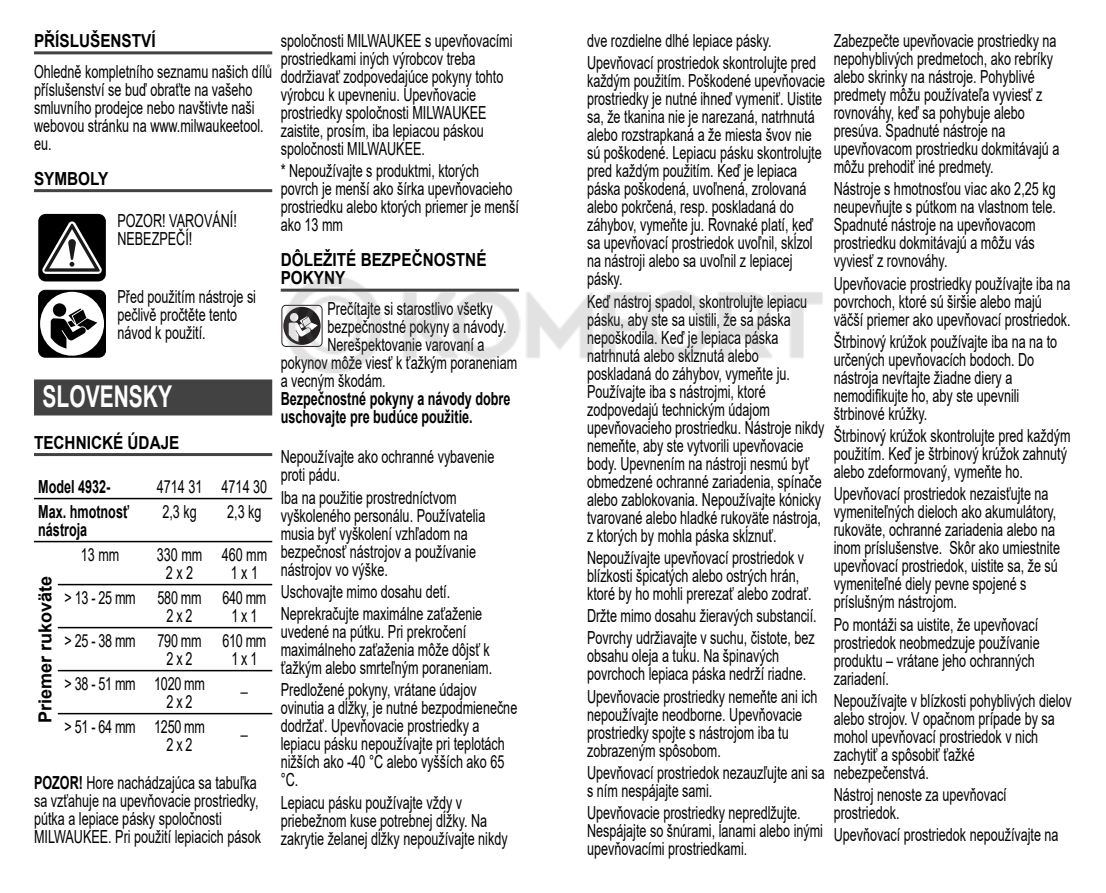
<style>
.page{position:relative;width:1106px;height:893px;background:#fff}
.page>*{position:absolute;margin:0;border:0;box-sizing:border-box;transform-origin:0 0}
.t1{font:700 30px "Arial";color:#fff;scale:.7 1}
.t2{font:18px/18px "Arial";color:#000;scale:.7 1}
.t3{font:700 18px/18px "Arial";color:#000;scale:.7 1}
.t4{font:18px/18px "Arial";letter-spacing:-.025em;color:#000;scale:.7 1}
.t5{font:700 18px/18px "Arial";color:#000;scale:.85 1}
.t6{font:700 18px "Arial";color:#000}
.s1{font-weight:700}
</style>
<div class="page">
<hr style="left:34px;top:51px;width:238px;height:3px;background:#424242">
<hr style="left:34px;top:189px;width:238px;height:3px;background:#424242">
<div style="left:34px;top:379px;width:238px;height:36px;background:#424242"></div>
<hr style="left:34px;top:453px;width:238px;height:3px;background:#424242">
<div style="left:39px;top:215px;width:66px;height:66px;background:#000;border-radius:7px"></div>
<div style="left:38px;top:214px;width:68px;height:67px;border:2px solid #000;border-radius:7px"></div>
<svg style="left:42px;top:221px;width:60px;height:53px"></svg>
<div style="left:39px;top:290px;width:66px;height:67px;background:#000;border-radius:7px"></div>
<div style="left:38px;top:290px;width:68px;height:67px;border:1px solid #000;border-radius:7px"></div>
<div style="left:40px;top:292px;width:64px;height:64px;background:#fff;border-radius:50%"></div>
<div style="left:53px;top:303px;width:13px;height:14px;background:#000;border-radius:50%"></div>
<svg style="left:51px;top:308px;width:46px;height:41px"></svg>
<hr style="left:34px;top:498px;width:238px;height:1px;background:#000">
<hr style="left:34px;top:541px;width:238px;height:1px;background:#000">
<hr style="left:58px;top:584px;width:214px;height:1px;background:#000">
<hr style="left:58px;top:627px;width:214px;height:1px;background:#000">
<hr style="left:58px;top:670px;width:214px;height:1px;background:#000">
<hr style="left:58px;top:713px;width:214px;height:1px;background:#000">
<img style="left:280px;top:277px;width:543px;height:96px">
<p class="t5" style="left:34px;top:32px;width:145px">PŘÍSLUŠENSTVÍ</p>
<p class="t2" style="left:34px;top:63px;width:342px">Ohledně kompletního seznamu našich dílů příslušenství se buď obraťte na vašeho smluvního prodejce nebo navštivte naši webovou stránku na www.milwaukeetool. eu.</p>
<p class="t5" style="left:34px;top:170px;width:89px">SYMBOLY</p>
<p class="t2" style="left:117px;top:212px;width:172px">POZOR! VAROVÁNÍ!<br>NEBEZPEČÍ!</p>
<p class="t2" style="left:117px;top:288px;width:200px">Před použitím nástroje si pečlivě pročtěte tento návod k použití.</p>
<h1 class="t1" style="left:43px;top:380px;width:187px">SLOVENSKY</h1>
<p class="t5" style="left:34px;top:434px;width:173px">TECHNICKÉ ÚDAJE</p>
<p class="t3" style="left:38px;top:477px;width:105px">Model 4932-</p>
<p class="t2" style="left:157px;top:477px;width:159px">4714 31 4714 30</p>
<p class="t3" style="left:38px;top:502px;width:131px">Max. hmotnosť nástroja</p>
<p class="t2" style="left:162px;top:502px;width:51px">2,3 kg</p>
<p class="t2" style="left:227px;top:502px;width:51px">2,3 kg</p>
<p class="t6" style="left:35px;top:723px;width:149px;rotate:-90deg">Priemer rukoväte</p>
<p class="t2" style="left:81px;top:545px;width:57px">13 mm</p>
<p class="t2" style="left:157px;top:545px;width:67px;text-align:center">330 mm<br>2 x 2</p>
<p class="t2" style="left:222px;top:545px;width:67px;text-align:center">460 mm<br>1 x 1</p>
<p class="t4" style="left:167px;top:588px;width:51px;text-indent:-102px">&gt; 13 - 25 mm 580 mm<br>2 x 2</p>
<p class="t2" style="left:222px;top:588px;width:64px;text-align:center">640 mm<br>1 x 1</p>
<p class="t4" style="left:167px;top:631px;width:51px;text-indent:-102px">&gt; 25 - 38 mm 790 mm<br>2 x 2</p>
<p class="t2" style="left:222px;top:631px;width:64px;text-align:center">610 mm<br>1 x 1</p>
<p class="t4" style="left:167px;top:674px;width:56px;text-indent:-102px">&gt; 38 - 51 mm 1020 mm<br>2 x 2</p>
<p class="t2" style="left:241px;top:674px;width:12px">_</p>
<p class="t4" style="left:167px;top:717px;width:56px;text-indent:-102px">&gt; 51 - 64 mm 1250 mm<br>2 x 2</p>
<p class="t2" style="left:241px;top:717px;width:12px">_</p>
<p class="t2" style="left:34px;top:774px;width:326px"><span class="s1">POZOR!</span> Hore nachádzajúca sa tabuľka sa vzťahuje na upevňovacie prostriedky, pútka a lepiace pásky spoločnosti MILWAUKEE. Pri použití lepiacich pások</p>
<p class="t2" style="left:281px;top:32px;width:333px">spoločnosti MILWAUKEE s upevňovacími prostriedkami iných výrobcov treba dodržiavať zodpovedajúce pokyny tohto výrobcu k upevneniu. Upevňovacie prostriedky spoločnosti MILWAUKEE zaistite, prosím, iba lepiacou páskou spoločnosti MILWAUKEE.</p>
<p class="t2" style="left:281px;top:162px;width:342px">* Nepoužívajte s produktmi, ktorých povrch je menší ako šírka upevňovacieho prostriedku alebo ktorých priemer je menší ako 13 mm</p>
<p class="t5" style="left:281px;top:251px;width:244px">DÔLEŽITÉ BEZPEČNOSTNÉ<br>POKYNY</p>
<p class="t2" style="left:327px;top:300px;width:238px">Prečítajte si starostlivo všetky</p>
<p class="t2" style="left:327px;top:318px;width:257px">bezpečnostné pokyny a návody.</p>
<p class="t2" style="left:327px;top:336px;width:226px">Nerešpektovanie varovaní a</p>
<p class="t2" style="left:281px;top:354px;width:339px">pokynov môže viesť k ťažkým poraneniam</p>
<p class="t2" style="left:281px;top:372px;width:152px">a vecným škodám.</p>
<p class="t3" style="left:281px;top:390px;width:330px">Bezpečnostné pokyny a návody dobre uschovajte pre budúce použitie.</p>
<p class="t2" style="left:281px;top:448px;width:307px">Nepoužívajte ako ochranné vybavenie proti pádu.</p>
<p class="t2" style="left:281px;top:488px;width:294px">Iba na použitie prostredníctvom vyškoleného personálu. Používatelia musia byť vyškolení vzhľadom na bezpečnosť nástrojov a používanie nástrojov vo výške.</p>
<p class="t2" style="left:281px;top:581px;width:289px;line-height:22.2px">Uschovajte mimo dosahu detí.<br>Neprekračujte maximálne zaťaženie</p>
<p class="t2" style="left:281px;top:623px;width:304px">uvedené na pútku. Pri prekročení maximálneho zaťaženia môže dôjsť k ťažkým alebo smrteľným poraneniam.</p>
<p class="t2" style="left:281px;top:681px;width:339px">Predložené pokyny, vrátane údajov ovinutia a dĺžky, je nutné bezpodmienečne dodržať. Upevňovacie prostriedky a lepiacu pásku nepoužívajte pri teplotách nižších ako -40 °C alebo vyšších ako 65 °C.</p>
<p class="t2" style="left:281px;top:793px;width:326px">Lepiacu pásku používajte vždy v priebežnom kuse potrebnej dĺžky. Na zakrytie želanej dĺžky nepoužívajte nikdy</p>
<p class="t2" style="left:587px;top:30px;width:329px;line-height:22.2px">dve rozdielne dlhé lepiace pásky.<br>Upevňovací prostriedok skontrolujte pred</p>
<p class="t2" style="left:587px;top:72px;width:342px">každým použitím. Poškodené upevňovacie prostriedky je nutné ihneď vymeniť. Uistite sa, že tkanina nie je narezaná, natrhnutá alebo rozstrapkaná a že miesta švov nie sú poškodené. Lepiacu pásku skontrolujte pred každým použitím. Keď je lepiaca páska poškodená, uvoľnená, zrolovaná alebo pokrčená, resp. poskladaná do záhybov, vymeňte ju. Rovnaké platí, keď sa upevňovací prostriedok uvoľnil, skĺzol na nástroji alebo sa uvoľnil z lepiacej pásky.</p>
<p class="t2" style="left:587px;top:292px;width:341px">Keď nástroj spadol, skontrolujte lepiacu pásku, aby ste sa uistili, že sa páska nepoškodila. Keď je lepiaca páska natrhnutá alebo skĺznutá alebo poskladaná do záhybov, vymeňte ju.<br>Používajte iba s nástrojmi, ktoré zodpovedajú technickým údajom upevňovacieho prostriedku. Nástroje nikdy nemeňte, aby ste vytvorili upevňovacie body. Upevnením na nástroji nesmú byť obmedzené ochranné zariadenia, spínače alebo zablokovania. Nepoužívajte kónicky tvarované alebo hladké rukoväte nástroja, z ktorých by mohla páska skĺznuť.</p>
<p class="t2" style="left:587px;top:549px;width:322px">Nepoužívajte upevňovací prostriedok v blízkosti špicatých alebo ostrých hrán, ktoré by ho mohli prerezať alebo zodrať.</p>
<p class="t2" style="left:587px;top:605px;width:330px;line-height:22.2px">Držte mimo dosahu žieravých substancií.<br>Povrchy udržiavajte v suchu, čistote, bez</p>
<p class="t2" style="left:587px;top:647px;width:315px">obsahu oleja a tuku. Na špinavých povrchoch lepiaca páska nedrží riadne.</p>
<p class="t2" style="left:587px;top:687px;width:331px">Upevňovacie prostriedky nemeňte ani ich nepoužívajte neodborne. Upevňovacie prostriedky spojte s nástrojom iba tu zobrazeným spôsobom.</p>
<p class="t2" style="left:587px;top:764px;width:341px">Upevňovací prostriedok nezauzľujte ani sa s ním nespájajte sami.</p>
<p class="t2" style="left:587px;top:804px;width:339px">Upevňovacie prostriedky nepredlžujte.<br>Nespájajte so šnúrami, lanami alebo inými upevňovacími prostriedkami.</p>
<p class="t2" style="left:833px;top:32px;width:324px">Zabezpečte upevňovacie prostriedky na nepohyblivých predmetoch, ako rebríky alebo skrinky na nástroje. Pohyblivé predmety môžu používateľa vyviesť z rovnováhy, keď sa pohybuje alebo presúva. Spadnuté nástroje na upevňovacom prostriedku dokmitávajú a môžu prehodiť iné predmety.</p>
<p class="t2" style="left:833px;top:180px;width:319px">Nástroje s hmotnosťou viac ako 2,25 kg neupevňujte s pútkom na vlastnom tele.<br>Spadnuté nástroje na upevňovacom prostriedku dokmitávajú a môžu vás vyviesť z rovnováhy.</p>
<p class="t2" style="left:833px;top:274px;width:340px">Upevňovacie prostriedky používajte iba na povrchoch, ktoré sú širšie alebo majú väčší priemer ako upevňovací prostriedok.</p>
<p class="t2" style="left:833px;top:333px;width:321px">Štrbinový krúžok používajte iba na na to určených upevňovacích bodoch. Do nástroja nevŕtajte žiadne diery a nemodifikujte ho, aby ste upevnili štrbinové krúžky.</p>
<p class="t2" style="left:833px;top:427px;width:340px">Štrbinový krúžok skontrolujte pred každým použitím. Keď je štrbinový krúžok zahnutý alebo zdeformovaný, vymeňte ho.</p>
<p class="t2" style="left:833px;top:485px;width:325px">Upevňovací prostriedok nezaisťujte na vymeniteľných dieloch ako akumulátory, rukoväte, ochranné zariadenia alebo na inom príslušenstve. Skôr ako umiestnite upevňovací prostriedok, uistite sa, že sú vymeniteľné diely pevne spojené s príslušným nástrojom.</p>
<p class="t2" style="left:833px;top:615px;width:296px">Po montáži sa uistite, že upevňovací prostriedok neobmedzuje používanie produktu – vrátane jeho ochranných zariadení.</p>
<p class="t2" style="left:833px;top:692px;width:342px">Nepoužívajte v blízkosti pohyblivých dielov alebo strojov. V opačnom prípade by sa mohol upevňovací prostriedok v nich zachytiť a spôsobiť ťažké nebezpečenstvá.</p>
<p class="t2" style="left:833px;top:786px;width:249px">Nástroj nenoste za upevňovací prostriedok.</p>
<p class="t2" style="left:833px;top:826px;width:323px">Upevňovací prostriedok nepoužívajte na</p>
</div>
